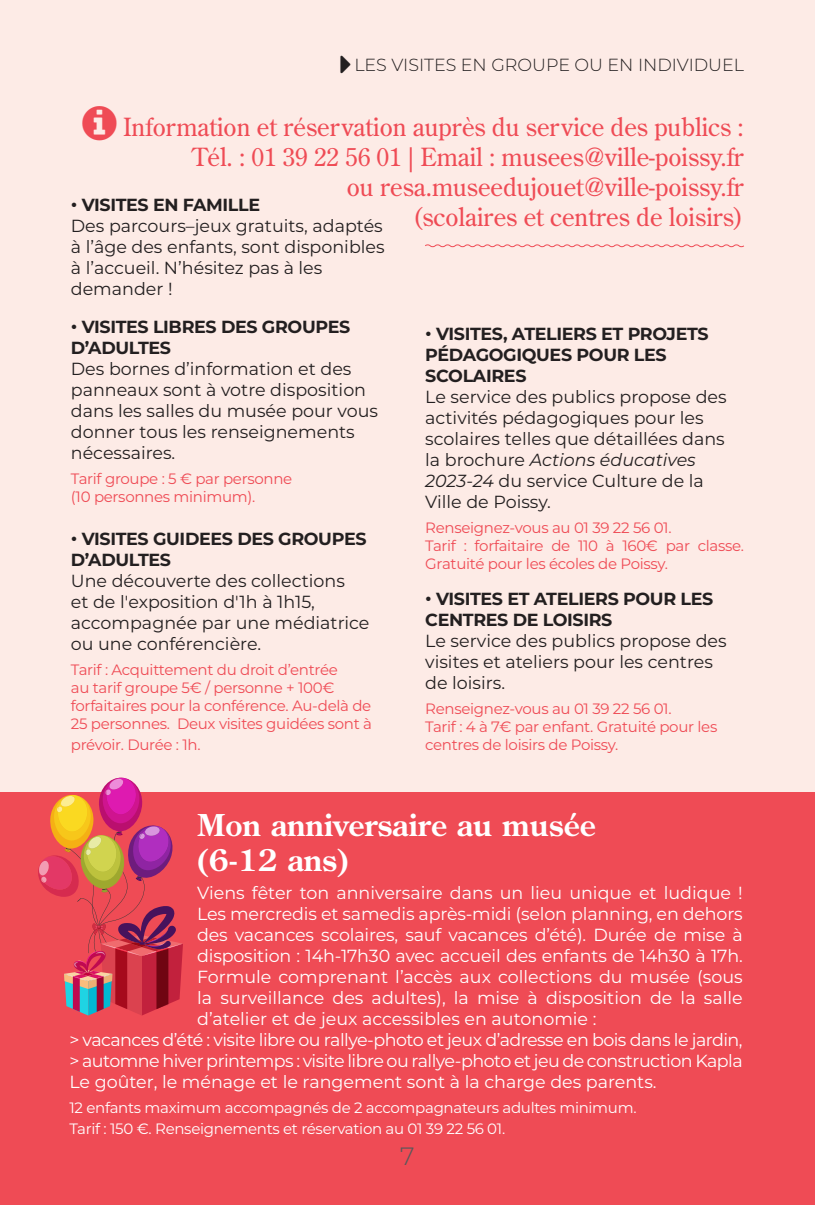
<style>
.page{position:relative;width:815px;height:1205px;background:#fff}
.page>*{position:absolute;margin:0;border:0;box-sizing:border-box;transform-origin:0 0}
.t1{font:700 30px/35px "Century Old Style Std";color:#fff}
.t2{font:25px "Century Old Style Std";color:#ef4b55}
.t3{font:300 25px "Montserrat";color:#57585a}
.t4{font:17.5px/21px "Montserrat";color:#231f20}
.t5{font:17.5px/21px "Montserrat";letter-spacing:-.03em;color:#fff;text-align:justify}
.t6{font:700 17.5px/21px "Montserrat";letter-spacing:-.02em;color:#231f20}
.t7{font:17.5px "Montserrat";color:#fff}
.t8{font:300 17.5px "Montserrat";color:#231f20}
.t9{font:15px/18px "Montserrat";letter-spacing:-.02em;color:#ef4b55}
.t10{font:15px "Montserrat";letter-spacing:-.02em;color:#fff}
.s1{font-style:italic}
</style>
<div class="page">
<div style="left:0;top:791px;width:815px;height:414px;background:#ef4b55"></div>
<div style="left:0;top:0;width:815px;height:791px;background:#fdebe6"></div>
<svg style="left:34px;top:777px;width:149px;height:238px"></svg>
<svg style="left:425px;top:244px;width:319px;height:4px"></svg>
<p class="t8" style="left:354px;top:53px;width:391px">LES VISITES EN GROUPE OU EN INDIVIDUEL</p>
<p class="t2" style="left:123px;top:111px;width:622px">Information et réservation auprès du service des publics :</p>
<p class="t2" style="left:192px;top:141px;width:553px">Tél. : 01 39 22 56 01 | Email : musees@ville-poissy.fr</p>
<p class="t2" style="left:347px;top:171px;width:399px">ou resa.museedujouet@ville-poissy.fr</p>
<p class="t2" style="left:412px;top:201px;width:333px">(scolaires et centres de loisirs)</p>
<p class="t6" style="left:71px;top:193px;width:191px">• VISITES EN FAMILLE</p>
<p class="t4" style="left:71px;top:214px;width:315px">Des parcours–jeux gratuits, adaptés à l’âge des enfants, sont disponibles à l’accueil. N’hésitez pas à les demander !</p>
<p class="t6" style="left:71px;top:316px;width:281px">• VISITES LIBRES DES GROUPES<br>D’ADULTES</p>
<p class="t4" style="left:71px;top:358px;width:309px">Des bornes d’information et des panneaux sont à votre disposition dans les salles du musée pour vous donner tous les renseignements nécessaires.</p>
<p class="t9" style="left:71px;top:469px;width:223px">Tarif groupe : 5 € par personne (10 personnes minimum).</p>
<p class="t6" style="left:71px;top:527px;width:297px">• VISITES GUIDEES DES GROUPES<br>D’ADULTES</p>
<p class="t4" style="left:71px;top:569px;width:300px">Une découverte des collections<br>et de l'exposition d'1h à 1h15, accompagnée par une médiatrice ou une conférencière.</p>
<p class="t9" style="left:71px;top:660px;width:303px">Tarif : Acquittement du droit d’entrée<br>au tarif groupe 5€ / personne + 100€ forfaitaires pour la conférence. Au-delà de 25 personnes. Deux visites guidées sont à</p>
<p class="t9" style="left:71px;top:735px;width:131px">prévoir. Durée : 1h.</p>
<p class="t6" style="left:425px;top:323px;width:285px">• VISITES, ATELIERS ET PROJETS<br>PÉDAGOGIQUES POUR LES<br>SCOLAIRES</p>
<p class="t4" style="left:425px;top:386px;width:303px">Le service des publics propose des activités pédagogiques pour les scolaires telles que détaillées dans la brochure <span class="s1">Actions éducatives<br>2023-24</span> du service Culture de la<br>Ville de Poissy.</p>
<p class="t9" style="left:425px;top:519px;width:248px">Renseignez-vous au 01 39 22 56 01.</p>
<p class="t9" style="left:425px;top:537px;width:320px">Tarif : forfaitaire de 110 à 160€ par classe.<br>Gratuité pour les écoles de Poissy.</p>
<p class="t6" style="left:425px;top:587px;width:290px">• VISITES ET ATELIERS POUR LES<br>CENTRES DE LOISIRS</p>
<p class="t4" style="left:425px;top:629px;width:303px">Le service des publics propose des visites et ateliers pour les centres de loisirs.</p>
<p class="t9" style="left:425px;top:699px;width:294px">Renseignez-vous au 01 39 22 56 01.<br>Tarif : 4 à 7€ par enfant. Gratuité pour les centres de loisirs de Poissy.</p>
<p class="t1" style="left:197px;top:807px;width:400px">Mon anniversaire au musée (6-12 ans)</p>
<p class="t5" style="left:197px;top:882px;width:547px">Viens fêter ton anniversaire dans un lieu unique et ludique !<br>Les mercredis et samedis après-midi (selon planning, en dehors des vacances scolaires, sauf vacances d’été). Durée de mise à disposition : 14h-17h30 avec accueil des enfants de 14h30 à 17h.<br>Formule comprenant l’accès aux collections du musée (sous la surveillance des adultes), la mise à disposition de la salle d’atelier et de jeux accessibles en autonomie :</p>
<p class="t5" style="left:69px;top:1029px;width:675px">&gt; vacances d’été : visite libre ou rallye-photo et jeux d’adresse en bois dans le jardin,</p>
<p class="t5" style="left:69px;top:1050px;width:675px">&gt; automne hiver printemps : visite libre ou rallye-photo et jeu de construction Kapla</p>
<p class="t7" style="left:69px;top:1070px;width:589px">Le goûter, le ménage et le rangement sont à la charge des parents.</p>
<p class="t10" style="left:69px;top:1097px;width:569px">12 enfants maximum accompagnés de 2 accompagnateurs adultes minimum.</p>
<p class="t10" style="left:69px;top:1118px;width:437px">Tarif : 150 €. Renseignements et réservation au 01 39 22 56 01.</p>
<h2 class="t3" style="left:400px;top:1139px;width:16px">7</h2>
</div>
